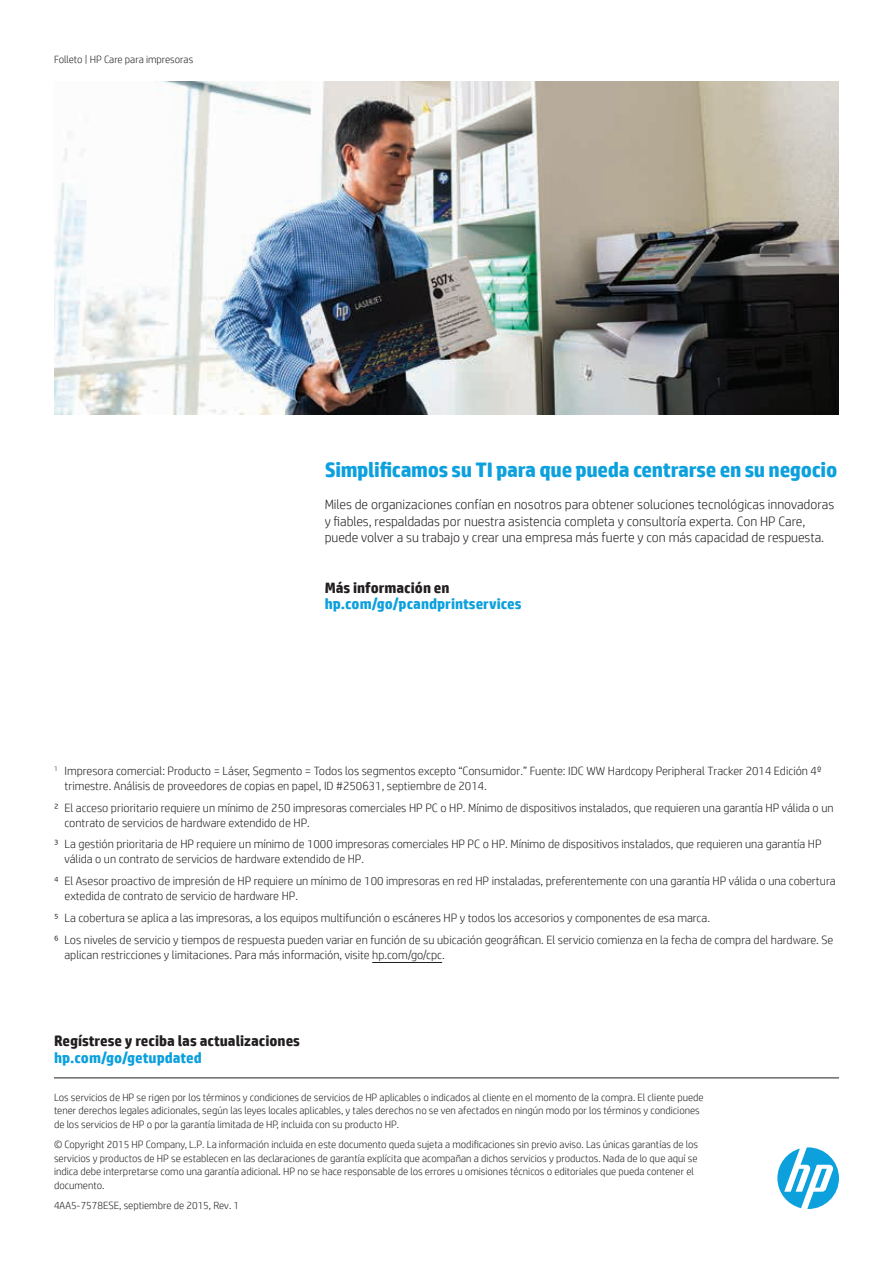
<style>
.page{position:relative;width:893px;height:1263px;background:#fff}
.page>*{position:absolute;margin:0;border:0;box-sizing:border-box;transform-origin:0 0}
.Subhead_14_16_bold_b{font:700 21px "HP Simplified";letter-spacing:-.015em;color:#0ca0dd}
.Call_to_action_10_11{font:700 15px/16.5px "HP Simplified";color:#231f20}
.Call_to_action_10_11-2{font:700 15px/16.5px "HP Simplified";color:#0ca0dd}
.Body_last{font:300 13.5px/16.5px "HP Simplified";color:#231f20}
.Footnotes{font:300 12px/15px "HP Simplified";color:#231f20}
.Legal_7_9{font:300 10.5px/13.5px "HP Simplified";color:#231f20}
.Title_descriptor{font:300 10.5px "HP Simplified";color:#231f20}
.s1{color:#231f20}
.s2{color:#0ca0dd}
</style>
<div class="page">
<svg style="left:777px;top:1147px;width:62px;height:62px"></svg>
<hr style="left:54px;top:1078px;width:785px;height:1px;background:#231f20">
<img style="left:54px;top:81px;width:785px;height:334px">
<hr style="left:372px;top:962px;width:70px;height:1px;background:#231f20">
<p class="Title_descriptor" style="left:54px;top:52px;width:141px">Folleto | HP Care para impresoras</p>
<p class="Subhead_14_16_bold_b" style="left:325px;top:456px;width:514px">Simplificamos su TI para que pueda centrarse en su negocio</p>
<p class="Body_last" style="left:325px;top:496px;width:511px">Miles de organizaciones confían en nosotros para obtener soluciones tecnológicas innovadoras y fiables, respaldadas por nuestra asistencia completa y consultoría experta. Con HP Care, puede volver a su trabajo y crear una empresa más fuerte y con más capacidad de respuesta.</p>
<p class="Call_to_action_10_11-2" style="left:325px;top:579px;width:198px"><span class="s1">Más información en </span>hp.com/go/pcandprintservices</p>
<p class="Footnotes" style="left:64px;top:763px;width:758px;text-indent:-10px"><sup>1</sup> Impresora comercial: Producto = Láser, Segmento = Todos los segmentos excepto “Consumidor.” Fuente: IDC WW Hardcopy Peripheral Tracker 2014 Edición 4º trimestre. Análisis de proveedores de copias en papel, ID #250631, septiembre de 2014.</p>
<p class="Footnotes" style="left:64px;top:800px;width:771px;text-indent:-10px">² El acceso prioritario requiere un mínimo de 250 impresoras comerciales HP PC o HP. Mínimo de dispositivos instalados, que requieren una garantía HP válida o un contrato de servicios de hardware extendido de HP.</p>
<p class="Footnotes" style="left:64px;top:836px;width:759px;text-indent:-10px">³ La gestión prioritaria de HP requiere un mínimo de 1000 impresoras comerciales HP PC o HP. Mínimo de dispositivos instalados, que requieren una garantía HP válida o un contrato de servicios de hardware extendido de HP.</p>
<p class="Footnotes" style="left:64px;top:873px;width:773px;text-indent:-10px">⁴ El Asesor proactivo de impresión de HP requiere un mínimo de 100 impresoras en red HP instaladas, preferentemente con una garantía HP válida o una cobertura extedida de contrato de servicio de hardware HP.</p>
<p class="Footnotes" style="left:54px;top:910px;width:657px">⁵ La cobertura se aplica a las impresoras, a los equipos multifunción o escáneres HP y todos los accesorios y componentes de esa marca.</p>
<p class="Footnotes" style="left:64px;top:932px;width:770px;text-indent:-10px">⁶ Los niveles de servicio y tiempos de respuesta pueden variar en función de su ubicación geográfican. El servicio comienza en la fecha de compra del hardware. Se aplican restricciones y limitaciones. Para más información, visite hp.com/go/cpc.</p>
<p class="Call_to_action_10_11" style="left:54px;top:1033px;width:247px">Regístrese y reciba las actualizaciones <span class="s2">hp.com/go/getupdated</span></p>
<p class="Legal_7_9" style="left:54px;top:1090px;width:651px">Los servicios de HP se rigen por los términos y condiciones de servicios de HP aplicables o indicados al cliente en el momento de la compra. El cliente puede tener derechos legales adicionales, según las leyes locales aplicables, y tales derechos no se ven afectados en ningún modo por los términos y condiciones de los servicios de HP o por la garantía limitada de HP, incluida con su producto HP.</p>
<p class="Legal_7_9" style="left:54px;top:1137px;width:646px">© Copyright 2015 HP Company, L.P. La información incluida en este documento queda sujeta a modificaciones sin previo aviso. Las únicas garantías de los servicios y productos de HP se establecen en las declaraciones de garantía explícita que acompañan a dichos servicios y productos. Nada de lo que aquí se indica debe interpretarse como una garantía adicional. HP no se hace responsable de los errores u omisiones técnicos o editoriales que pueda contener el documento.</p>
<p class="Legal_7_9" style="left:54px;top:1198px;width:187px">4AA5-7578ESE, septiembre de 2015, Rev. 1</p>
</div>
